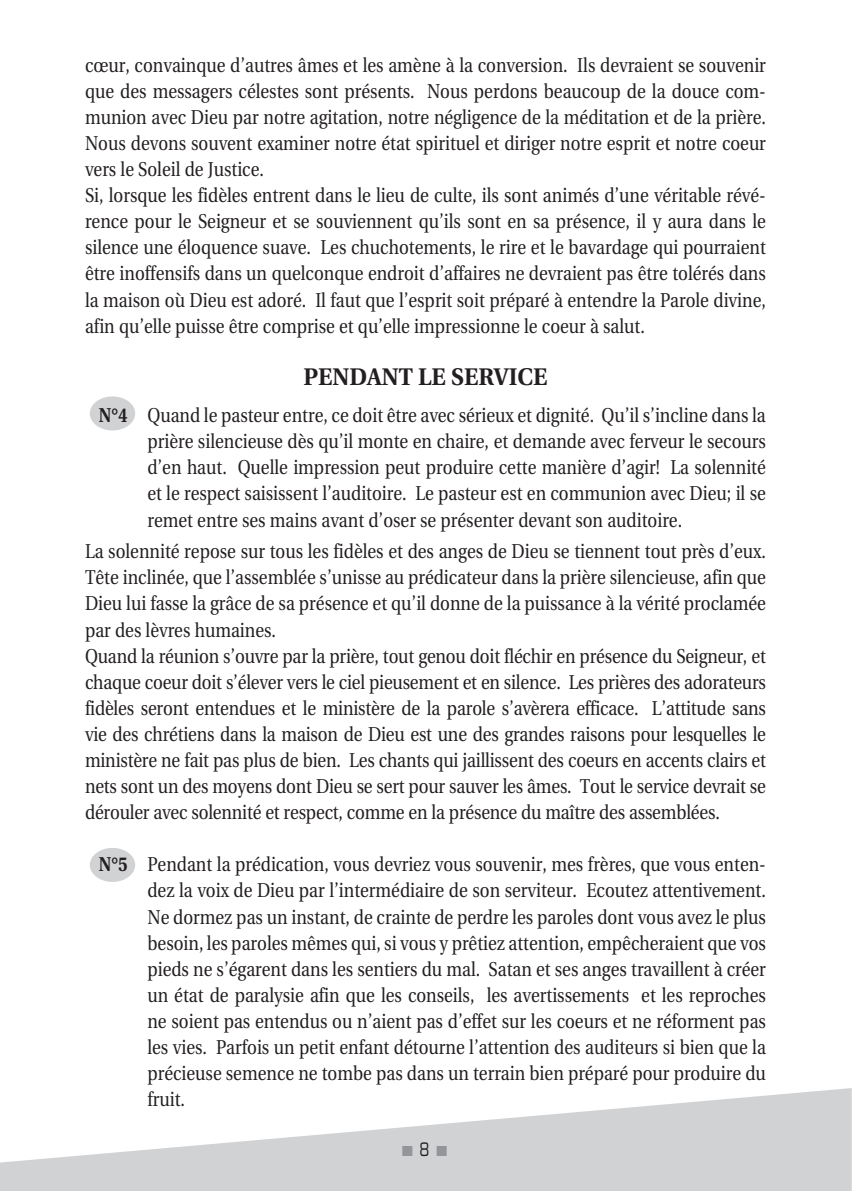
<style>
.page{position:relative;width:852px;height:1191px;background:#fff}
.page>*{position:absolute;margin:0;border:0;box-sizing:border-box;transform-origin:0 0}
.t1{font:700 24px "Utopia";color:#231f20;scale:.95 1}
.t2{font:20px/26px "Utopia";color:#231f20;scale:.85 1}
.t3{font:14px "Monotype Sorts";color:#939598}
.s1{font-weight:700}
.s2{font-family:"Eurostile";font-size:18px;color:#231f20}
</style>
<div class="page">
<svg style="left:0;top:1088px;width:849px;height:102px;fill:#d1d2d4"></svg>
<div style="left:90px;top:396px;width:45px;height:34px;background:#d1d2d4;border-radius:50%"></div>
<div style="left:90px;top:847px;width:45px;height:34px;background:#d1d2d4;border-radius:50%"></div>
<svg style="left:849px;top:1088px;width:3px;height:103px"></svg>
<p class="t2" style="left:85px;top:52px;width:802px">cœur, convainque d’autres âmes et les amène à la conversion. Ils devraient se souvenir que des messagers célestes sont présents. Nous perdons beaucoup de la douce com&shy;munion avec Dieu par notre agitation, notre négligence de la méditation et de la prière.<br>Nous devons souvent examiner notre état spirituel et diriger notre esprit et notre coeur vers le Soleil de Justice.<br>Si, lorsque les fidèles entrent dans le lieu de culte, ils sont animés d’une véritable révé&shy;rence pour le Seigneur et se souviennent qu’ils sont en sa présence, il y aura dans le silence une éloquence suave. Les chuchotements, le rire et le bavardage qui pourraient être inoffensifs dans un quelconque endroit d’affaires ne devraient pas être tolérés dans la maison où Dieu est adoré. Il faut que l’esprit soit préparé à entendre la Parole divine, afin qu’elle puisse être comprise et qu’elle impressionne le coeur à salut.</p>
<p class="t1" style="left:303px;top:363px;width:258px">PENDANT LE SERVICE</p>
<p class="t2" style="left:147px;top:402px;width:729px;text-align:justify;text-indent:-48px"><span class="s1">N°4</span> Quand le pasteur entre, ce doit être avec sérieux et dignité. Qu’il s’incline dans la prière silencieuse dès qu’il monte en chaire, et demande avec ferveur le secours d’en haut. Quelle impression peut produire cette manière d’agir! La solennité et le respect saisissent l’auditoire. Le pasteur est en communion avec Dieu; il se remet entre ses mains avant d’oser se présenter devant son auditoire.</p>
<p class="t2" style="left:85px;top:539px;width:802px">La solennité repose sur tous les fidèles et des anges de Dieu se tiennent tout près d’eux.<br>Tête inclinée, que l’assemblée s’unisse au prédicateur dans la prière silencieuse, afin que Dieu lui fasse la grâce de sa présence et qu’il donne de la puissance à la vérité proclamée par des lèvres humaines.<br>Quand la réunion s’ouvre par la prière, tout genou doit fléchir en présence du Seigneur, et chaque coeur doit s’élever vers le ciel pieusement et en silence. Les prières des adorateurs fidèles seront entendues et le ministère de la parole s’avèrera efficace. L’attitude sans vie des chrétiens dans la maison de Dieu est une des grandes raisons pour lesquelles le ministère ne fait pas plus de bien. Les chants qui jaillissent des coeurs en accents clairs et nets sont un des moyens dont Dieu se sert pour sauver les âmes. Tout le service devrait se dérouler avec solennité et respect, comme en la présence du maître des assemblées.</p>
<p class="t2" style="left:147px;top:851px;width:729px;text-align:justify;text-indent:-48px"><span class="s1">N°5</span> Pendant la prédication, vous devriez vous souvenir, mes frères, que vous enten&shy;dez la voix de Dieu par l’intermédiaire de son serviteur. Ecoutez attentivement.<br>Ne dormez pas un instant, de crainte de perdre les paroles dont vous avez le plus besoin, les paroles mêmes qui, si vous y prêtiez attention, empêcheraient que vos pieds ne s’égarent dans les sentiers du mal. Satan et ses anges travaillent à créer un état de paralysie afin que les conseils, les avertissements et les reproches ne soient pas entendus ou n’aient pas d’effet sur les coeurs et ne réforment pas les vies. Parfois un petit enfant détourne l’attention des auditeurs si bien que la précieuse semence ne tombe pas dans un terrain bien préparé pour produire du fruit.</p>
<p class="t3" style="left:402px;top:1144px;width:46px">n<span class="s2">8</span>n</p>
</div>
